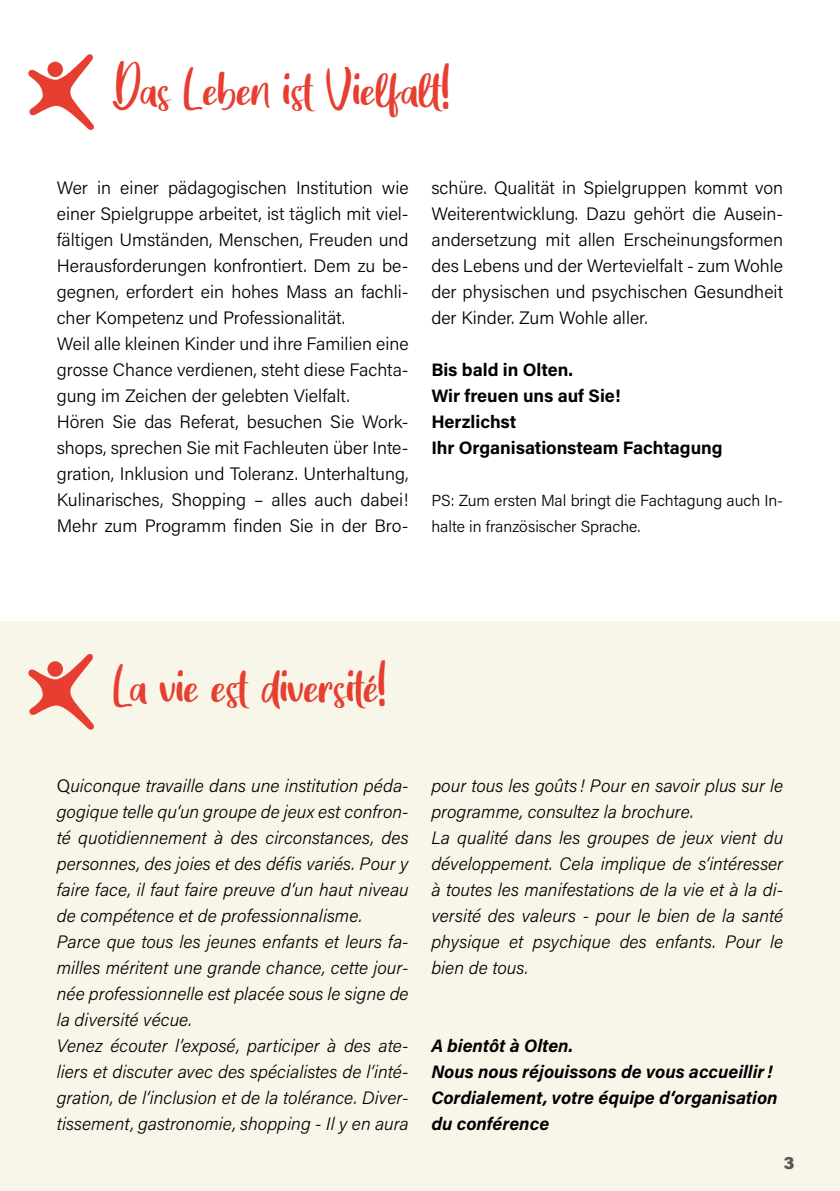
<style>
.page{position:relative;width:840px;height:1191px;background:#fff}
.page>*{position:absolute;margin:0;border:0;box-sizing:border-box;transform-origin:0 0}
.t1{font:32px "Great Wishes";color:#e63e30}
.t2{font:italic 300 18px/26px "Acumin Pro";color:#000}
.t3{font:300 18px/26px "Acumin Pro";color:#000}
.t4{font:italic 700 18px/26px "Acumin Pro";color:#000}
.t5{font:700 18px/26px "Acumin Pro";color:#000}
.t6{font:900 18px "Acumin Pro";color:#575756}
.t7{font:300 16px/26px "Acumin Pro";color:#000}
.s1{font-style:normal}
</style>
<div class="page">
<div style="left:0;top:621px;width:839px;height:570px;background:#f8f6e9"></div>
<svg style="left:28px;top:54px;width:66px;height:76px"></svg>
<div style="left:47px;top:62px;width:16px;height:15px;background:#e63e30;border-radius:50%"></div>
<svg style="left:28px;top:654px;width:66px;height:76px"></svg>
<div style="left:47px;top:661px;width:16px;height:16px;background:#e63e30;border-radius:50%"></div>
<h1 class="t1" style="left:113px;top:80px;width:339px">Das Leben ist Vielfalt!</h1>
<p class="t3" style="left:57px;top:174px;width:353px">Wer in einer pädagogischen Institution wie einer Spielgruppe arbeitet, ist täglich mit viel&shy;fältigen Umständen, Menschen, Freuden und Herausforderungen konfrontiert. Dem zu be&shy;gegnen, erfordert ein hohes Mass an fachli&shy;cher Kompetenz und Professionalität.<br>Weil alle kleinen Kinder und ihre Familien eine grosse Chance verdienen, steht diese Fachta&shy;gung im Zeichen der gelebten Vielfalt.<br>Hören Sie das Referat, besuchen Sie Work&shy;shops, sprechen Sie mit Fachleuten über Inte&shy;gration, Inklusion und Toleranz. Unterhaltung, Kulinarisches, Shopping – alles auch dabei!<br>Mehr zum Programm finden Sie in der Bro-</p>
<p class="t3" style="left:431px;top:174px;width:353px;text-align:justify">schüre. Qualität in Spielgruppen kommt von Weiterentwicklung. Dazu gehört die Ausein&shy;andersetzung mit allen Erscheinungsformen des Lebens und der Wertevielfalt - zum Wohle der physischen und psychischen Gesundheit der Kinder. Zum Wohle aller.</p>
<p class="t5" style="left:431px;top:356px;width:293px">Bis bald in Olten.<br>Wir freuen uns auf Sie!<br>Herzlichst<br>Ihr Organisationsteam Fachtagung</p>
<p class="t7" style="left:431px;top:487px;width:353px">PS: Zum ersten Mal bringt die Fachtagung auch In&shy;halte in französischer Sprache.</p>
<h1 class="t1" style="left:113px;top:677px;width:275px">La vie est diversité!</h1>
<p class="t2" style="left:57px;top:772px;width:353px"><span class="s1">Q</span>uiconque travaille dans une institution péda&shy;gogique telle qu‘un groupe de jeux est confron&shy;té quotidiennement à des circonstances, des personnes, des joies et des défis variés. Pour y faire face, il faut faire preuve d‘un haut niveau de compétence et de professionnalisme.<br>Parce que tous les jeunes enfants et leurs fa&shy;milles méritent une grande chance, cette jour&shy;née professionnelle est placée sous le signe de la diversité vécue.<br>Venez écouter l’exposé, participer à des ate&shy;liers et discuter avec des spécialistes de l‘inté&shy;gration, de l‘inclusion et de la tolérance. Diver&shy;tissement, gastronomie, shopping - Il y en aura</p>
<p class="t2" style="left:431px;top:772px;width:353px">pour tous les goûts ! Pour en savoir plus sur le programme, consultez la brochure.<br>La qualité dans les groupes de jeux vient du développement. Cela implique de s‘intéresser à toutes les manifestations de la vie et à la di&shy;versité des valeurs - pour le bien de la santé physique et psychique des enfants. Pour le bien de tous.</p>
<p class="t4" style="left:431px;top:1031px;width:347px">A bientôt à Olten.<br>Nous nous réjouissons de vous accueillir!<br>Cordialement, votre équipe d‘organisation du conférence</p>
<p class="t6" style="left:783px;top:1150px;width:12px">3</p>
</div>
